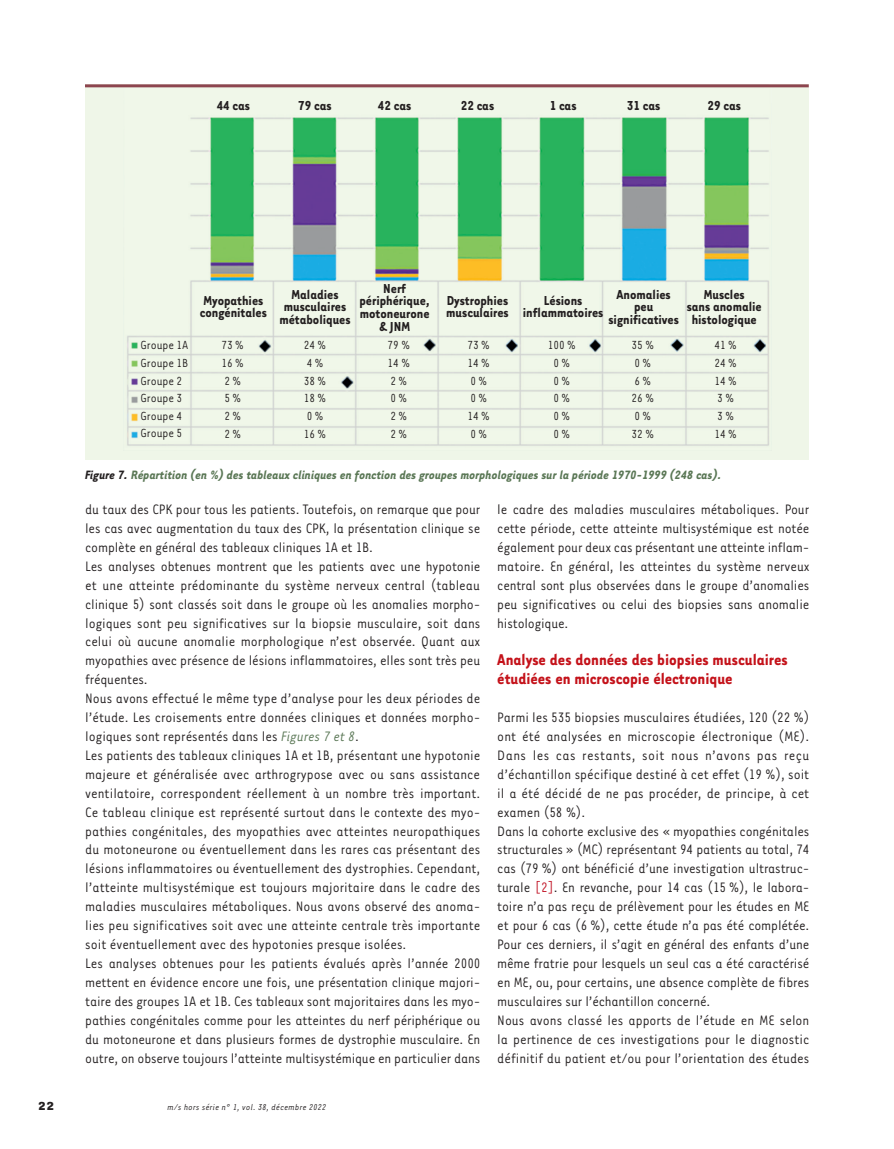
<style>
.page{position:relative;width:894px;height:1149px;background:#fff}
.page>*{position:absolute;margin:0;border:0;box-sizing:border-box;transform-origin:0 0}
.t1{font:700 18px/18.9px "Tarzana Narrow";color:#c4121a}
.t2{font:15.75px/18.9px "Tarzana Narrow";color:#231f20}
.t3{font:700 15px/12.8px "Tarzana Narrow";color:#231f20;text-align:center}
.t4{font:italic 700 13.95px "Tarzana Narrow";color:#5a7755}
.t5{font:13.5px/17.7px "Tarzana Narrow";color:#231f20}
.t6{font:700 13.5px "Tarzana Wide";color:#231f20}
.t7{font:italic 9.75px "Tarzana Narrow";letter-spacing:.025em;color:#231f20}
.s1{color:#231f20}
.s2{font-style:italic;color:#5a7755}
.s3{color:#c11527}
</style>
<div class="page">
<div style="left:85px;top:84px;width:723px;height:375px;background:#eff6e8"></div>
<img style="left:123px;top:87px;width:648px;height:359px">
<hr style="left:85px;top:84px;width:723px;height:3px;background:#8d454f">
<p class="t3" style="left:216px;top:99px;width:35px">44 cas</p>
<p class="t3" style="left:298px;top:99px;width:35px">79 cas</p>
<p class="t3" style="left:378px;top:99px;width:35px">42 cas</p>
<p class="t3" style="left:460px;top:99px;width:35px">22 cas</p>
<p class="t3" style="left:549px;top:99px;width:28px">1 cas</p>
<p class="t3" style="left:626px;top:99px;width:35px">31 cas</p>
<p class="t3" style="left:707px;top:99px;width:35px">29 cas</p>
<p class="t3" style="left:200px;top:293px;width:69px;text-align:left">Myopathies congénitales</p>
<p class="t3" style="left:279px;top:287px;width:73px">Maladies musculaires métaboliques</p>
<p class="t3" style="left:359px;top:281px;width:72px">Nerf périphérique, motoneurone &amp; JNM</p>
<p class="t3" style="left:446px;top:293px;width:64px;text-align:left">Dystrophies musculaires</p>
<p class="t3" style="left:522px;top:293px;width:82px">Lésions inflammatoires</p>
<p class="t3" style="left:608px;top:287px;width:72px">Anomalies peu significatives</p>
<p class="t3" style="left:686px;top:287px;width:76px">Muscles<br>sans anomalie histologique</p>
<p class="t5" style="left:140px;top:336px;width:49px">Groupe 1A<br>Groupe 1B<br>Groupe 2<br>Groupe 3<br>Groupe 4<br>Groupe 5</p>
<p class="t5" style="left:221px;top:336px;width:24px">73 %<br>16 %<br>2 %<br>5 %<br>2 %<br>2 %</p>
<p class="t5" style="left:304px;top:336px;width:24px">24 %<br>4 %<br>38 %<br>18 %<br>0 %<br>16 %</p>
<p class="t5" style="left:387px;top:336px;width:24px">79 %<br>14 %<br>2 %<br>0 %<br>2 %<br>2 %</p>
<p class="t5" style="left:467px;top:336px;width:24px">73 %<br>14 %<br>0 %<br>0 %<br>14 %<br>0 %</p>
<p class="t5" style="left:547px;top:336px;width:29px;text-align:center">100 %<br>0 %<br>0 %<br>0 %<br>0 %<br>0 %</p>
<p class="t5" style="left:631px;top:336px;width:24px">35 %<br>0 %<br>6 %<br>26 %<br>0 %<br>32 %</p>
<p class="t5" style="left:714px;top:336px;width:24px">41 %<br>24 %<br>14 %<br>3 %<br>3 %<br>14 %</p>
<p class="t4" style="left:85px;top:466px;width:637px"><span class="s1">Figure 7.</span> Répartition (en %) des tableaux cliniques en fonction des groupes morphologiques sur la période 1970-1999 (248 cas).</p>
<p class="t2" style="left:85px;top:499px;width:396px">du taux des CPK pour tous les patients. Toutefois, on remarque que pour les cas avec augmentation du taux des CPK, la présentation clinique se complète en général des tableaux cliniques 1A et 1B.<br>Les analyses obtenues montrent que les patients avec une hypotonie et une atteinte prédominante du système nerveux central (tableau clinique 5) sont classés soit dans le groupe où les anomalies morpho&shy;logiques sont peu significatives sur la biopsie musculaire, soit dans celui où aucune anomalie morphologique n’est observée. Quant aux myopathies avec présence de lésions inflammatoires, elles sont très peu fréquentes.<br>Nous avons effectué le même type d’analyse pour les deux périodes de l’étude. Les croisements entre données cliniques et données morpho&shy;logiques sont représentés dans les <span class="s2">Figures 7 et 8</span>.<br>Les patients des tableaux cliniques 1A et 1B, présentant une hypotonie majeure et généralisée avec arthrogrypose avec ou sans assistance ventilatoire, correspondent réellement à un nombre très important.<br>Ce tableau clinique est représenté surtout dans le contexte des myo&shy;pathies congénitales, des myopathies avec atteintes neuropathiques du motoneurone ou éventuellement dans les rares cas présentant des lésions inflammatoires ou éventuellement des dystrophies. Cependant, l’atteinte multisystémique est toujours majoritaire dans le cadre des maladies musculaires métaboliques. Nous avons observé des anoma&shy;lies peu significatives soit avec une atteinte centrale très importante soit éventuellement avec des hypotonies presque isolées.<br>Les analyses obtenues pour les patients évalués après l’année 2000 mettent en évidence encore une fois, une présentation clinique majori&shy;taire des groupes 1A et 1B. Ces tableaux sont majoritaires dans les myo&shy;pathies congénitales comme pour les atteintes du nerf périphérique ou du motoneurone et dans plusieurs formes de dystrophie musculaire. En outre, on observe toujours l’atteinte multisystémique en particulier dans</p>
<p class="t6" style="left:38px;top:1097px;width:18px">22</p>
<p class="t7" style="left:167px;top:1100px;width:160px">m/s hors série n° 1, vol. 38, décembre 2022</p>
<p class="t2" style="left:497px;top:499px;width:314px;text-align:justify">le cadre des maladies musculaires métaboliques. Pour cette période, cette atteinte multisystémique est notée également pour deux cas présentant une atteinte inflam&shy;matoire. En général, les atteintes du système nerveux central sont plus observées dans le groupe d’anomalies peu significatives ou celui des biopsies sans anomalie histologique.</p>
<p class="t1" style="left:497px;top:649px;width:292px">Analyse des données des biopsies musculaires étudiées en microscopie électronique</p>
<p class="t2" style="left:497px;top:707px;width:313px">Parmi les 535 biopsies musculaires étudiées, 120 (22 %) ont été analysées en microscopie électronique (ME).<br>Dans les cas restants, soit nous n’avons pas reçu d’échantillon spécifique destiné à cet effet (19 %), soit il a été décidé de ne pas procéder, de principe, à cet examen (58 %).<br>Dans la cohorte exclusive des « myopathies congénitales structurales » (MC) représentant 94 patients au total, 74 cas (79 %) ont bénéficié d’une investigation ultrastruc&shy;turale <span class="s3">[2]</span>. En revanche, pour 14 cas (15 %), le labora&shy;toire n’a pas reçu de prélèvement pour les études en ME et pour 6 cas (6 %), cette étude n’a pas été complétée.<br>Pour ces derniers, il s’agit en général des enfants d’une même fratrie pour lesquels un seul cas a été caractérisé en ME, ou, pour certains, une absence complète de fibres musculaires sur l’échantillon concerné.<br>Nous avons classé les apports de l’étude en ME selon la pertinence de ces investigations pour le diagnostic définitif du patient et/ou pour l’orientation des études</p>
</div>
